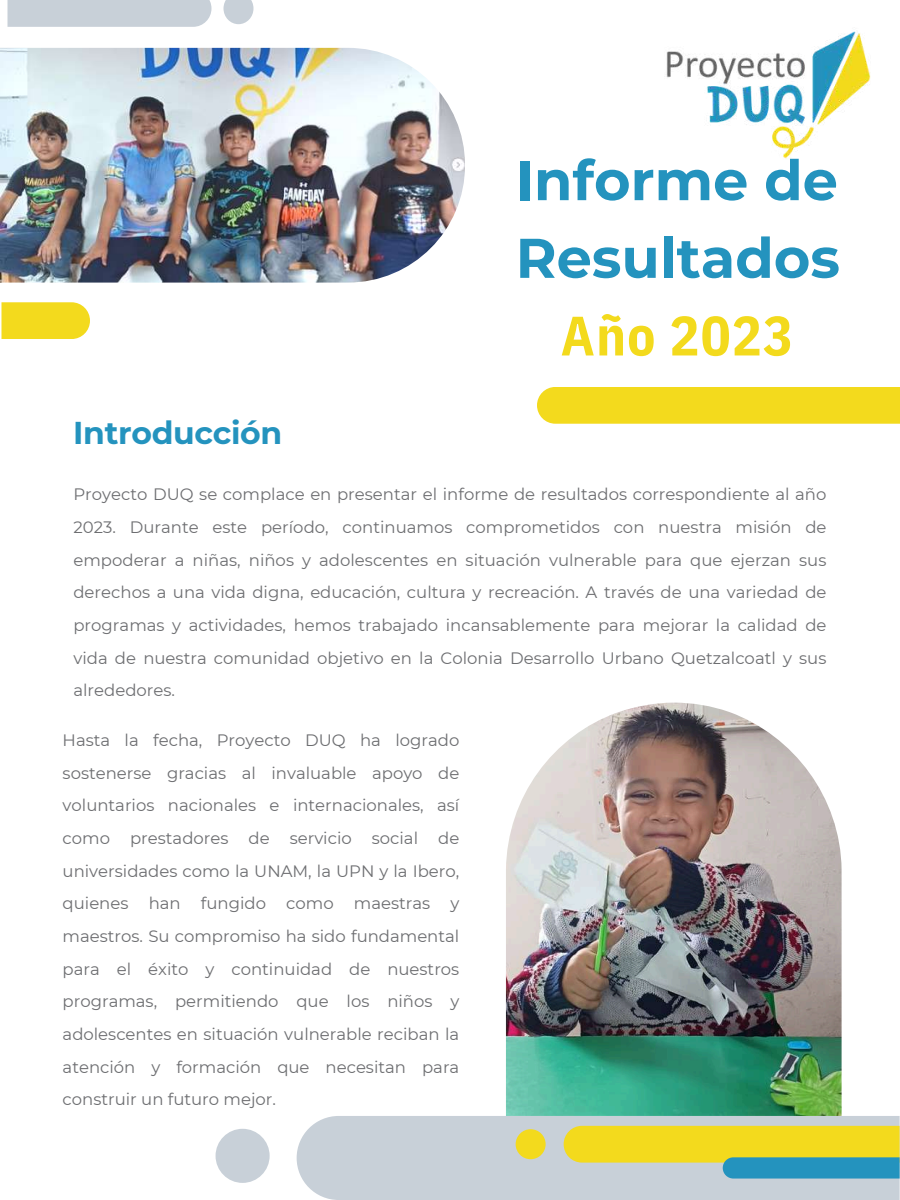
<style>
.page{position:relative;width:900px;height:1200px;background:#fff}
.page>*{position:absolute;margin:0;border:0;box-sizing:border-box;transform-origin:0 0}
.t1{font:700 55.8px/77.7px "Montserrat";color:#2493be}
.t2{font:700 55.5px "IBM Plex Sans Cond";letter-spacing:.02em;color:#f3da1d}
.t3{font:700 31.5px "Montserrat";letter-spacing:-.01em;color:#2493be}
.t4{font:16.5px/32.7px "Montserrat";color:#6d6e71;text-align:justify}
</style>
<div class="page">
<div style="left:297px;top:1115px;width:603px;height:84px;background:#c8d0d8"></div>
<img style="left:666px;top:31px;width:205px;height:128px">
<img style="left:0;top:48px;width:465px;height:234px">
<svg style="left:1px;top:302px;width:89px;height:37px;background:#f3dc2a"></svg>
<div style="left:216px;top:1128px;width:54px;height:54px;background:#c8d0d8;border-radius:50%"></div>
<div style="left:7px;top:0;width:205px;height:27px;background:#c8d0d8"></div>
<svg style="left:223px;top:0;width:31px;height:24px"></svg>
<div style="left:516px;top:1129px;width:30px;height:30px;background:#f3da1d;border-radius:50%"></div>
<div style="left:537px;top:387px;width:363px;height:36px;background:#f3da1d"></div>
<svg style="left:564px;top:1125px;width:336px;height:53px;background:#c2ca5c"></svg>
<img style="left:506px;top:702px;width:336px;height:413px">
<h3 class="t3" style="left:73px;top:413px;width:211px">Introducción</h3>
<h1 class="t1" style="left:516px;top:141px;width:326px">Informe de<br>Resultados</h1>
<h2 class="t2" style="left:561px;top:298px;width:234px">Año 2023</h2>
<p class="t4" style="left:73px;top:478px;width:755px">Proyecto DUQ se complace en presentar el informe de resultados correspondiente al año 2023. Durante este período, continuamos comprometidos con nuestra misión de empoderar a niñas, niños y adolescentes en situación vulnerable para que ejerzan sus derechos a una vida digna, educación, cultura y recreación. A través de una variedad de programas y actividades, hemos trabajado incansablemente para mejorar la calidad de vida de nuestra comunidad objetivo en la Colonia Desarrollo Urbano Quetzalcoatl y sus alrededores.</p>
<p class="t4" style="left:63px;top:723px;width:398px">Hasta la fecha, Proyecto DUQ ha logrado sostenerse gracias al invaluable apoyo de voluntarios nacionales e internacionales, así como prestadores de servicio social de universidades como la UNAM, la UPN y la Ibero, quienes han fungido como maestras y maestros. Su compromiso ha sido fundamental para el éxito y continuidad de nuestros programas, permitiendo que los niños y adolescentes en situación vulnerable reciban la atención y formación que necesitan para construir un futuro mejor.</p>
</div>
